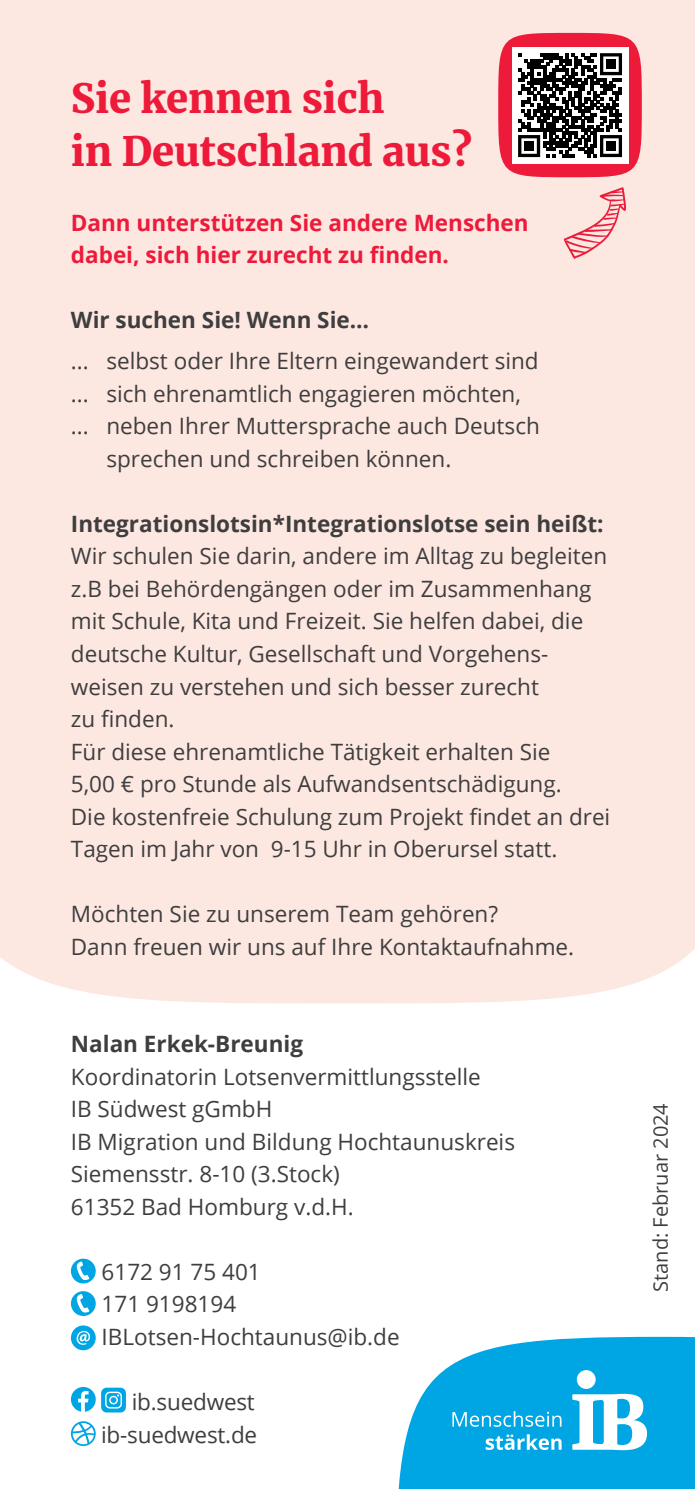
<style>
.page{position:relative;width:695px;height:1489px;background:#fff}
.page>*{position:absolute;margin:0;border:0;box-sizing:border-box;transform-origin:0 0}
.t1{font:900 40px/52.5px "Merriweather";letter-spacing:-.005em;color:#ed1a3a}
.t2{font:22.5px/32.5px "Open Sans";color:#3e3e3f}
.t3{font:700 22.5px "Open Sans";color:#3e3e3f}
.t4{font:700 22.5px/32.5px "Open Sans";color:#ed1a3a}
.t5{font:20px "Open Sans";color:#3e3e3f}
</style>
<div class="page">
<div style="left:0;top:0;width:694px;height:1003px;background:#fde7e1"></div>
<svg style="left:398px;top:1336px;width:296px;height:152px;background:#25b3e7"></svg>
<svg style="left:572px;top:1369px;width:75px;height:80px"></svg>
<svg style="left:452px;top:1410px;width:109px;height:39px;background:#35b8e9"></svg>
<div style="left:71px;top:1258px;width:25px;height:25px;background:#00a6e4;border-radius:50%"></div>
<svg style="left:77px;top:1261px;width:12px;height:19px"></svg>
<svg style="left:71px;top:1290px;width:25px;height:25px"></svg>
<svg style="left:77px;top:1293px;width:12px;height:19px"></svg>
<svg style="left:71px;top:1325px;width:25px;height:25px"></svg>
<svg style="left:71px;top:1387px;width:25px;height:24px"></svg>
<div style="left:101px;top:1387px;width:25px;height:25px;background:#00a6e4;border-radius:5px"></div>
<svg style="left:105px;top:1391px;width:17px;height:17px"></svg>
<svg style="left:71px;top:1421px;width:25px;height:24px"></svg>
<div style="left:498px;top:33px;width:143px;height:144px;background:#ed1a3a;border-radius:50%"></div>
<div style="left:511px;top:47px;width:117px;height:116px;background:#fff"></div>
<svg style="left:518px;top:53px;width:104px;height:104px"></svg>
<div style="left:606px;top:141px;width:9px;height:10px;background:#000"></div>
<div style="left:524px;top:141px;width:9px;height:10px;background:#000"></div>
<div style="left:606px;top:59px;width:9px;height:10px;background:#000"></div>
<svg style="left:563px;top:187px;width:63px;height:72px;background:#fac4c5"></svg>
<h1 class="t1" style="left:71px;top:71px;width:402px">Sie kennen sich<br>in Deutschland aus?</h1>
<p class="t4" style="left:71px;top:206px;width:459px">Dann unterstützen Sie andere Menschen dabei, sich hier zurecht zu finden.</p>
<p class="t3" style="left:71px;top:304px;width:300px">Wir suchen Sie! Wenn Sie…</p>
<p class="t2" style="left:71px;top:344px;width:469px">... selbst oder Ihre Eltern eingewandert sind</p>
<p class="t2" style="left:71px;top:377px;width:451px">... sich ehrenamtlich engagieren möchten,</p>
<p class="t2" style="left:71px;top:409px;width:470px">... neben Ihrer Muttersprache auch Deutsch</p>
<p class="t2" style="left:106px;top:442px;width:346px">sprechen und schreiben können.</p>
<p class="t3" style="left:71px;top:508px;width:534px">Integrationslotsin*Integrationslotse sein heißt:</p>
<p class="t2" style="left:71px;top:539px;width:541px">Wir schulen Sie darin, andere im Alltag zu begleiten z.B bei Behördengängen oder im Zusammenhang mit Schule, Kita und Freizeit. Sie helfen dabei, die deutsche Kultur, Gesellschaft und Vorgehens&shy;weisen zu verstehen und sich besser zurecht<br>zu finden.<br>Für diese ehrenamtliche Tätigkeit erhalten Sie<br>5,00 € pro Stunde als Aufwandsentschädigung.<br>Die kostenfreie Schulung zum Projekt findet an drei Tagen im Jahr von 9-15 Uhr in Oberursel statt.</p>
<p class="t2" style="left:71px;top:897px;width:504px">Möchten Sie zu unserem Team gehören?<br>Dann freuen wir uns auf Ihre Kontaktaufnahme.</p>
<p class="t3" style="left:71px;top:1028px;width:233px">Nalan Erkek-Breunig</p>
<p class="t2" style="left:71px;top:1059px;width:445px">Koordinatorin Lotsenvermittlungsstelle<br>IB Südwest gGmbH<br>IB Migration und Bildung Hochtaunuskreis<br>Siemensstr. 8-10 (3.Stock)<br>61352 Bad Homburg v.d.H.</p>
<p class="t2" style="left:102px;top:1254px;width:299px">6172 91 75 401<br>171 9198194<br>IBLotsen-Hochtaunus@ib.de</p>
<p class="t2" style="left:101px;top:1384px;width:157px;text-align:right">ib.suedwest ib-suedwest.de</p>
<p class="t5" style="left:646px;top:1291px;width:190px;rotate:-90deg">Stand: Februar 2024</p>
</div>
